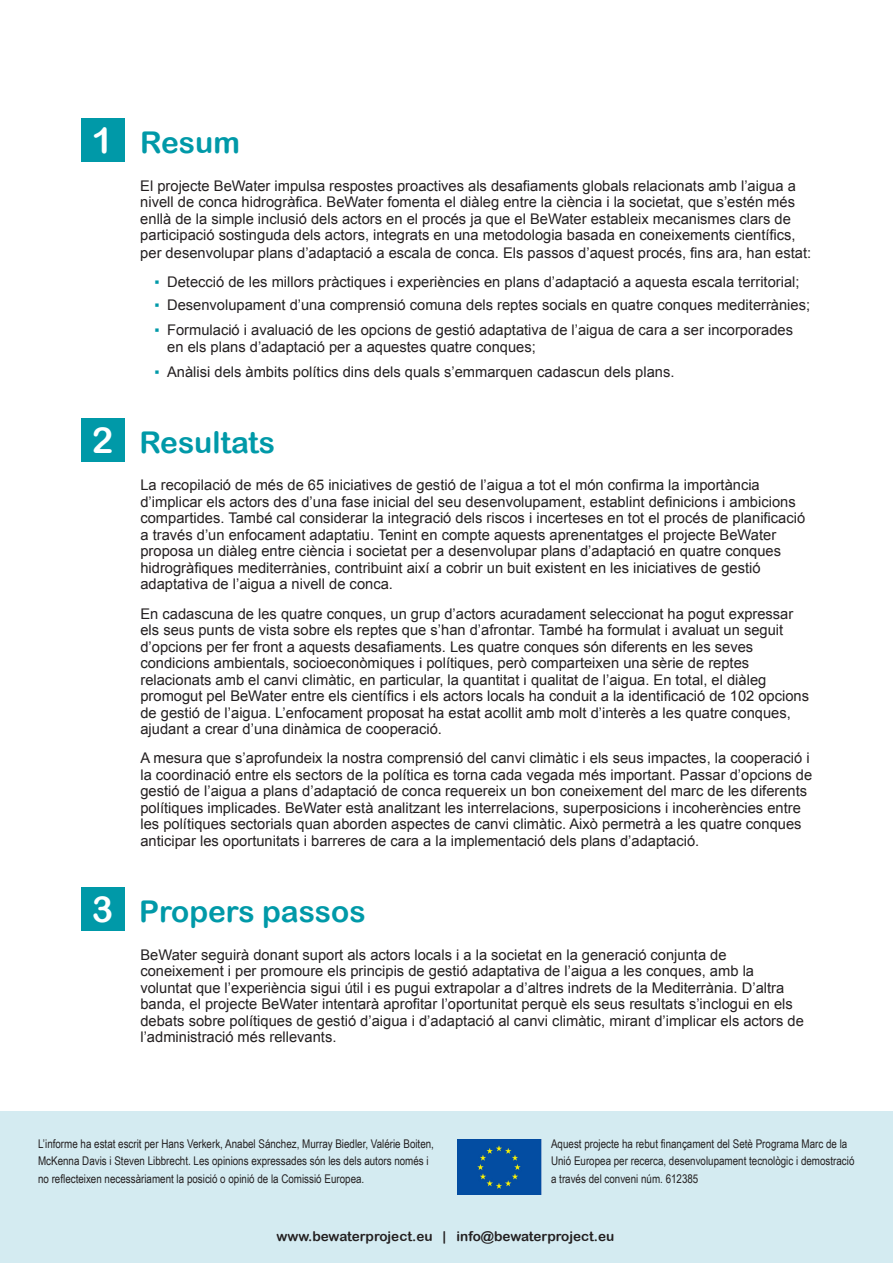
<style>
.page{position:relative;width:893px;height:1263px;background:#fff}
.page>*{position:absolute;margin:0;border:0;box-sizing:border-box;transform-origin:0 0}
.Paragraph_text{font:36px "Arial Rounded MT Bold";color:#fff}
.t1{font:30px "Arial Rounded MT Bold";color:#0099a8}
.Paragraph_text-2{font:14.7px/16.5px "Arial";color:#231f20}
.Paragraph_text-3{font:13.5px "Arial Rounded MT Bold";color:#231f20}
.Paragraph_text-4{font:12px/17.5px "Arial Narrow";color:#231f20}
.s1{color:#0099a8}
</style>
<div class="page">
<div style="left:0;top:1111px;width:893px;height:152px;background:#d4ebf1"></div>
<div style="left:81px;top:118px;width:43px;height:43px;background:#0099a8"></div>
<div style="left:81px;top:418px;width:43px;height:43px;background:#0099a8"></div>
<div style="left:81px;top:887px;width:43px;height:43px;background:#0099a8"></div>
<div style="left:457px;top:1139px;width:84px;height:56px;background:#034da2"></div>
<p class="Paragraph_text" style="left:92px;top:119px;width:23px">1</p>
<p class="Paragraph_text" style="left:92px;top:419px;width:23px">2</p>
<p class="t1" style="left:140px;top:125px;width:101px">Resum</p>
<p class="Paragraph_text-2" style="left:140px;top:177px;width:672px">El projecte BeWater impulsa respostes proactives als desafiaments globals relacionats amb l’aigua a nivell de conca hidrogràfica. BeWater fomenta el diàleg entre la ciència i la societat, que s’estén més enllà de la simple inclusió dels actors en el procés ja que el BeWater estableix mecanismes clars de participació sostinguda dels actors, integrats en una metodologia basada en coneixements científics, per desenvolupar plans d’adaptació a escala de conca. Els passos d’aquest procés, fins ara, han estat:</p>
<p class="Paragraph_text-2" style="left:155px;top:273px;width:646px"><span class="s1">▪</span> Detecció de les millors pràctiques i experiències en plans d’adaptació a aquesta escala territorial;</p>
<p class="Paragraph_text-2" style="left:155px;top:297px;width:657px"><span class="s1">▪</span> Desenvolupament d’una comprensió comuna dels reptes socials en quatre conques mediterrànies;</p>
<p class="Paragraph_text-2" style="left:167px;top:321px;width:627px;line-height:17.5px;text-indent:-13px"><span class="s1">▪</span> Formulació i avaluació de les opcions de gestió adaptativa de l’aigua de cara a ser incorporades en els plans d’adaptació per a aquestes quatre conques;</p>
<p class="Paragraph_text-2" style="left:155px;top:363px;width:521px"><span class="s1">▪</span> Anàlisi dels àmbits polítics dins dels quals s’emmarquen cadascun dels plans.</p>
<p class="t1" style="left:139px;top:424px;width:137px">Resultats</p>
<p class="Paragraph_text-2" style="left:140px;top:477px;width:666px">La recopilació de més de 65 iniciatives de gestió de l’aigua a tot el món confirma la importància d’implicar els actors des d’una fase inicial del seu desenvolupament, establint definicions i ambicions compartides. També cal considerar la integració dels riscos i incerteses en tot el procés de planificació a través d’un enfocament adaptatiu. Tenint en compte aquests aprenentatges el projecte BeWater proposa un diàleg entre ciència i societat per a desenvolupar plans d’adaptació en quatre conques hidrogràfiques mediterrànies, contribuint així a cobrir un buit existent en les iniciatives de gestió adaptativa de l’aigua a nivell de conca.</p>
<p class="Paragraph_text-2" style="left:140px;top:605px;width:670px">En cadascuna de les quatre conques, un grup d’actors acuradament seleccionat ha pogut expressar els seus punts de vista sobre els reptes que s’han d’afrontar. També ha formulat i avaluat un seguit d’opcions per fer front a aquests desafiaments. Les quatre conques són diferents en les seves condicions ambientals, socioeconòmiques i polítiques, però comparteixen una sèrie de reptes relacionats amb el canvi climàtic, en particular, la quantitat i qualitat de l’aigua. En total, el diàleg promogut pel BeWater entre els científics i els actors locals ha conduit a la identificació de 102 opcions de gestió de l’aigua. L’enfocament proposat ha estat acollit amb molt d’interès a les quatre conques, ajudant a crear d’una dinàmica de cooperació.</p>
<p class="Paragraph_text-2" style="left:140px;top:750px;width:673px">A mesura que s’aprofundeix la nostra comprensió del canvi climàtic i els seus impactes, la cooperació i la coordinació entre els sectors de la política es torna cada vegada més important. Passar d’opcions de gestió de l’aigua a plans d’adaptació de conca requereix un bon coneixement del marc de les diferents polítiques implicades. BeWater està analitzant les interrelacions, superposicions i incoherències entre les polítiques sectorials quan aborden aspectes de canvi climàtic. Això permetrà a les quatre conques anticipar les oportunitats i barreres de cara a la implementació dels plans d’adaptació.</p>
<p class="Paragraph_text" style="left:92px;top:888px;width:23px">3</p>
<p class="t1" style="left:139px;top:894px;width:228px">Propers passos</p>
<p class="Paragraph_text-2" style="left:140px;top:946px;width:665px">BeWater seguirà donant suport als actors locals i a la societat en la generació conjunta de coneixement i per promoure els principis de gestió adaptativa de l’aigua a les conques, amb la voluntat que l’experiència sigui útil i es pugui extrapolar a d’altres indrets de la Mediterrània. D’altra banda, el projecte BeWater intentarà aprofitar l’oportunitat perquè els seus resultats s’inclogui en els debats sobre polítiques de gestió d’aigua i d’adaptació al canvi climàtic, mirant d’implicar els actors de l’administració més rellevants.</p>
<p class="Paragraph_text-4" style="left:38px;top:1134px;width:397px">L’informe ha estat escrit per Hans Verkerk, Anabel Sánchez, Murray Biedler, Valérie Boiten,<br>McKenna Davis i Steven Libbrecht. Les opinions expressades són les dels autors només i no reflecteixen necessàriament la posició o opinió de la Comissió Europea.</p>
<p class="Paragraph_text-4" style="left:551px;top:1134px;width:305px">Aquest projecte ha rebut finançament del Setè Programa Marc de la<br>Unió Europea per recerca, desenvolupament tecnològic i demostració a través del conveni núm. 612385</p>
<p class="Paragraph_text-3" style="left:276px;top:1228px;width:339px">www.bewaterproject.eu | info@bewaterproject.eu</p>
</div>
